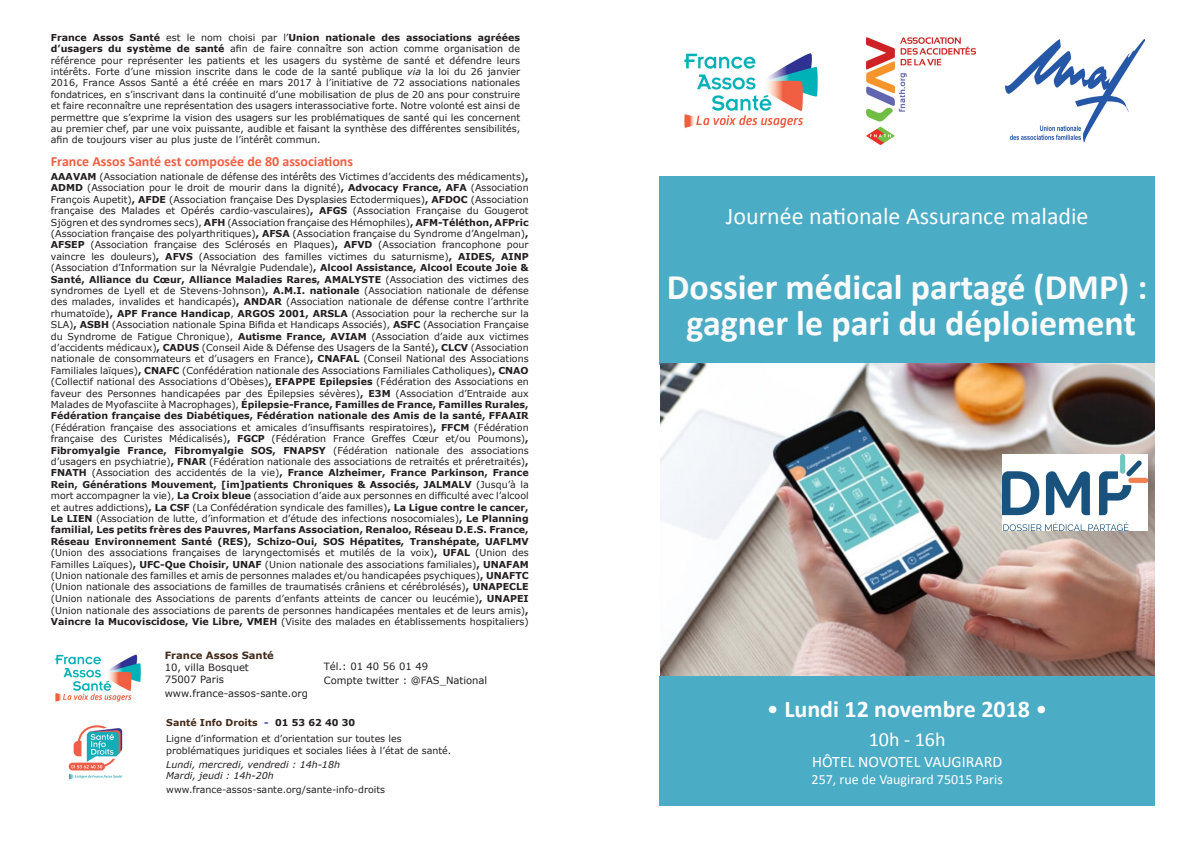
<style>
.page{position:relative;width:1191px;height:842px;background:#fff}
.page>*{position:absolute;margin:0;border:0;box-sizing:border-box;transform-origin:0 0}
.t1{font:700 36px/36px "Calibri";color:#fbfbfa;text-align:center}
.t2{font:24px "Calibri";color:#fbfbfa}
.t3{font:700 24px "Calibri";color:#fff}
.t4{font:20px "Calibri";color:#fff}
.t5{font:16px "Calibri";color:#fff}
.t6{font:700 14px "Calibri";color:#f15e42}
.t7{font:14px "Calibri";color:#fff}
.t8{font:10px "Verdana";color:#231f20}
.t9{font:700 10px "Verdana";color:#442b1a}
.t10{font:9.5px/11.4px "Verdana";color:#231f20;text-align:justify}
.t11{font:9.4px/11.3px "Verdana";color:#231f20}
.t12{font:italic 9.4px "Verdana";color:#231f20}
.t13{font:700 9.4px "Verdana";color:#442b1a}
.s1{font-weight:700}
.s2{font-style:italic}
.s3{color:#253f8e}
.s4{color:#231f20}
.s5{font-weight:400}
</style>
<div class="page">
<div style="left:659px;top:176px;width:496px;height:189px;background:#4bacc6"></div>
<img style="left:55px;top:654px;width:86px;height:48px">
<img style="left:684px;top:53px;width:134px;height:75px">
<img style="left:867px;top:37px;width:108px;height:108px">
<img style="left:1005px;top:39px;width:139px;height:103px">
<img style="left:660px;top:363px;width:494px;height:314px">
<img style="left:1002px;top:455px;width:145px;height:75px">
<div style="left:659px;top:677px;width:496px;height:129px;background:#4bacc6"></div>
<img style="left:68px;top:725px;width:55px;height:55px">
<p class="t10" style="left:51px;top:32px;width:471px"><span class="s1">France Assos Santé</span> est le nom choisi par l’<span class="s1">Union nationale des associations agréées d’usagers du système de santé</span> afin de faire connaître son action comme organisation de référence pour représenter les patients et les usagers du système de santé et défendre leurs intérêts. Forte d’une mission inscrite dans le code de la santé publique <span class="s2">via</span> la loi du 26 janvier 2016, France Assos Santé a été créée en mars 2017 à l’initiative de 72 associations nationales fondatrices, en s’inscrivant dans la continuité d’une mobilisation de plus de 20 ans pour construire et faire reconnaître une représentation des usagers interassociative forte. Notre volonté est ainsi de permettre que s’exprime la vision des usagers sur les problématiques de santé qui les concernent au premier chef, par une voix puissante, audible et faisant la synthèse des différentes sensibilités, afin de toujours viser au plus juste de l’intérêt commun.</p>
<p class="t6" style="left:51px;top:152px;width:304px">France Assos Santé est composée de 80 associations</p>
<p class="t10" style="left:51px;top:171px;width:479px"><span class="s1">AAAVAM</span> (Association nationale de défense des intérêts des Victimes d’accidents des médicaments)<span class="s1">, ADMD</span> (Association pour le droit de mourir dans la dignité)<span class="s1">, Advocacy France, AFA</span> (Association François Aupetit)<span class="s1">, AFDE</span> (Association française Des Dysplasies Ectodermiques)<span class="s1">, AFDOC</span> (Association française des Malades et Opérés cardio-vasculaires)<span class="s1">, AFGS</span> (Association Française du Gougerot Sjögren et des syndromes secs), <span class="s1">AFH</span> (Association française des Hémophiles)<span class="s1">, AFM-Téléthon, AFPric </span>(Association française des polyarthritiques)<span class="s1">, AFSA</span> (Association française du Syndrome d’Angelman)<span class="s1">, AFSEP</span> (Association française des Sclérosés en Plaques)<span class="s1">, AFVD</span> (Association francophone pour vaincre les douleurs)<span class="s1">, AFVS</span> (Association des familles victimes du saturnisme)<span class="s1">, AIDES, AINP </span>(Association d’Information sur la Névralgie Pudendale)<span class="s1">, Alcool Assistance, Alcool Ecoute Joie &amp; Santé, Alliance du Cœur, Alliance Maladies Rares, AMALYSTE</span> (Association des victimes des syndromes de Lyell et de Stevens-Johnson)<span class="s1">, A.M.I. nationale</span> (Association nationale de défense des malades, invalides et handicapés)<span class="s1">, ANDAR</span> (Association nationale de défense contre l’arthrite rhumatoïde)<span class="s1">, APF France Handicap</span>, <span class="s1">ARGOS 2001, ARSLA</span> (Association pour la recherche sur la SLA)<span class="s1">, ASBH</span> (Association nationale Spina Bifida et Handicaps Associés), <span class="s1">ASFC</span> (Association Française du Syndrome de Fatigue Chronique), <span class="s1">Autisme France, AVIAM</span> (Association d’aide aux victimes d’accidents médicaux)<span class="s1">, CADUS</span> (Conseil Aide &amp; Défense des Usagers de la Santé)<span class="s1">, CLCV</span> (Association nationale de consommateurs et d’usagers en France)<span class="s1">, CNAFAL</span> (Conseil National des Associations Familiales laïques)<span class="s1">, CNAFC</span> (Confédération nationale des Associations Familiales Catholiques)<span class="s1">, CNAO </span>(Collectif national des Associations d’Obèses)<span class="s1">, EFAPPE Epilepsies</span> (Fédération des Associations en faveur des Personnes handicapées par des Épilepsies sévères)<span class="s1">, E3M</span> (Association d’Entraide aux Malades de Myofasciite à Macrophages), <span class="s1">Épilepsie-France, Familles de France, Familles Rurales, Fédération française des Diabétiques, Fédération nationale des Amis de la santé, FFAAIR </span>(Fédération française des associations et amicales d’insuffisants respiratoires)<span class="s1">, FFCM</span> (Fédération française des Curistes Médicalisés)<span class="s1">, FGCP</span> (Fédération France Greffes Cœur et/ou Poumons)<span class="s1">, Fibromyalgie France, Fibromyalgie SOS, FNAPSY</span> (Fédération nationale des associations d’usagers en psychiatrie)<span class="s1">, FNAR</span> (Fédération nationale des associations de retraités et préretraités)<span class="s1">, FNATH</span> (Association des accidentés de la vie)<span class="s1">, France Alzheimer, France Parkinson, France Rein, Générations Mouvement, [im]patients Chroniques &amp; Associés, JALMALV</span> (Jusqu’à la mort accompagner la vie), <span class="s1">La Croix bleue</span> (association d’aide aux personnes en difficulté avec l’alcool et autres addictions)<span class="s1">, La CSF</span> (La Confédération syndicale des familles)<span class="s1">, La Ligue contre le cancer, Le LIEN</span> (Association de lutte, d’information et d’étude des infections nosocomiales)<span class="s1">, Le Planning familial, Les petits frères des Pauvres, Marfans Association, Renaloo, Réseau D.E.S. France, Réseau Environnement Santé (RES), Schizo-Oui, SOS Hépatites, Transhépate, UAFLMV </span>(Union des associations françaises de laryngectomisés et mutilés de la voix)<span class="s1">, UFAL</span> (Union des Familles Laïques)<span class="s1">, UFC-Que Choisir, UNAF</span> (Union nationale des associations familiales)<span class="s1">, UNAFAM </span>(Union nationale des familles et amis de personnes malades et/ou handicapées psychiques)<span class="s1">, UNAFTC </span>(Union nationale des associations de familles de traumatisés crâniens et cérébrolésés)<span class="s1">, UNAPECLE </span>(Union nationale des Associations de parents d’enfants atteints de cancer ou leucémie)<span class="s1">, UNAPEI </span>(Union nationale des associations de parents de personnes handicapées mentales et de leurs amis)<span class="s1">, Vaincre la Mucoviscidose, Vie Libre, VMEH</span> (Visite des malades en établissements hospitaliers)</p>
<p class="t9" style="left:165px;top:648px;width:111px">France Assos Santé</p>
<p class="t8" style="left:165px;top:661px;width:86px">10, villa Bosquet</p>
<p class="t8" style="left:165px;top:673px;width:61px">75007 Paris</p>
<p class="t8" style="left:165px;top:686px;width:145px">www.france-assos-sante.org</p>
<p class="t13" style="left:166px;top:715px;width:190px">Santé Info Droits <span class="s3">-</span> <span class="s4">01 53 62 40 30</span></p>
<p class="t11" style="left:166px;top:733px;width:286px">Ligne d’information et d’orientation sur toutes les problématiques juridiques et sociales liées à l’état de santé.</p>
<p class="t12" style="left:166px;top:758px;width:175px">Lundi, mercredi, vendredi : 14h-18h</p>
<p class="t12" style="left:166px;top:769px;width:109px">Mardi, jeudi : 14h-20h</p>
<p class="t11" style="left:166px;top:784px;width:220px">www.france-assos-sante.org/sante-info-droits</p>
<p class="t8" style="left:324px;top:660px;width:106px">Tél.: 01 40 56 01 49</p>
<p class="t8" style="left:324px;top:673px;width:165px">Compte twitter : @FAS_National</p>
<p class="t2" style="left:726px;top:201px;width:364px">Journée nationale Assurance maladie</p>
<p class="t1" style="left:667px;top:269px;width:482px">Dossier médical partagé (DMP) : gagner le pari du déploiement</p>
<p class="t3" style="left:767px;top:693px;width:282px"><span class="s5">•</span> Lundi 12 novembre 2018 <span class="s5">•</span></p>
<p class="t4" style="left:869px;top:726px;width:78px">10h - 16h</p>
<p class="t5" style="left:812px;top:752px;width:192px">HÔTEL NOVOTEL VAUGIRARD</p>
<p class="t7" style="left:811px;top:770px;width:193px">257, rue de Vaugirard 75015 Paris</p>
</div>
